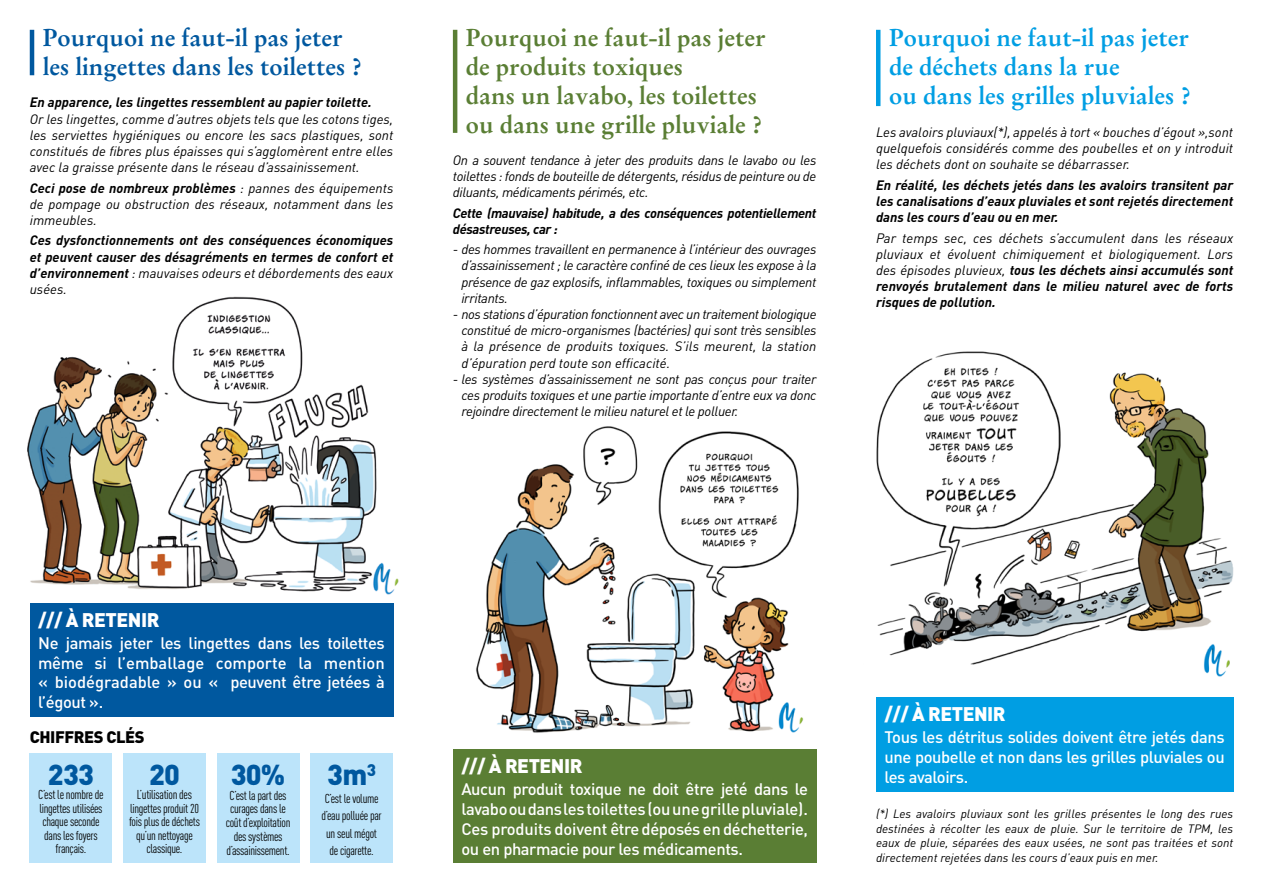
<style>
.page{position:relative;width:1263px;height:893px;background:#fff}
.page>*{position:absolute;margin:0;border:0;box-sizing:border-box;transform-origin:0 0}
.t1{font:900 28.5px "DIN";letter-spacing:-.025em;color:#00589f}
.t2{font:700 24px/28.8px "Stempel Garamond";color:#5a7e34}
.t3{font:700 24px/28.8px "Stempel Garamond";color:#009ee3}
.t4{font:700 24px/28.8px "Stempel Garamond";color:#00589f}
.t5{font:900 19.5px "DIN";letter-spacing:-.025em;color:#fff}
.t6{font:500 16.5px/19.8px "DIN";letter-spacing:-.025em;color:#fff;text-align:justify}
.t7{font:900 16.5px "DIN";letter-spacing:-.025em;color:#000}
.t8{font:italic 13.5px/16.2px "DIN";letter-spacing:-.005em;color:#000;text-align:justify}
.t9{font:italic 700 13.5px/16.2px "DIN";color:#000;text-align:justify}
.t10{font:italic 700 13.5px/16.2px "DIN";letter-spacing:-.025em;color:#000}
.t11{font:12.75px/13.5px "DIN Cond";letter-spacing:-.025em;color:#000;text-align:center}
.t12{font:italic 12px/14.4px "DIN";color:#000;text-align:justify}
.s1{font-weight:700}
.s2{font-weight:400}
</style>
<div class="page">
<img style="left:27px;top:296px;width:372px;height:310px">
<img style="left:476px;top:426px;width:328px;height:307px">
<img style="left:876px;top:351px;width:358px;height:326px">
<hr style="left:30px;top:30px;width:4px;height:45px;background:#00589f">
<hr style="left:453px;top:30px;width:4px;height:103px;background:#5a7e34">
<hr style="left:876px;top:30px;width:4px;height:76px;background:#009ee3">
<div style="left:453px;top:749px;width:363px;height:114px;background:#5a7e34"></div>
<div style="left:876px;top:697px;width:357px;height:94px;background:#009ee3"></div>
<div style="left:30px;top:603px;width:363px;height:114px;background:#00589f"></div>
<div style="left:217px;top:754px;width:82px;height:109px;background:#bce4fa"></div>
<div style="left:310px;top:754px;width:83px;height:109px;background:#bce4fa"></div>
<div style="left:30px;top:754px;width:82px;height:109px;background:#bce4fa"></div>
<div style="left:123px;top:754px;width:83px;height:109px;background:#bce4fa"></div>
<h2 class="t4" style="left:43px;top:24px;width:321px">Pourquoi ne faut-il pas jeter les lingettes dans les toilettes ?</h2>
<h2 class="t2" style="left:466px;top:24px;width:301px">Pourquoi ne faut-il pas jeter de produits toxiques<br>dans un lavabo, les toilettes ou dans une grille pluviale ?</h2>
<h2 class="t3" style="left:889px;top:24px;width:301px">Pourquoi ne faut-il pas jeter de déchets dans la rue</h2>
<h2 class="t3" style="left:889px;top:81px;width:304px">ou dans les grilles pluviales ?</h2>
<p class="t9" style="left:30px;top:94px;width:343px">En apparence, les lingettes ressemblent au papier toilette.</p>
<p class="t8" style="left:30px;top:111px;width:365px">Or les lingettes, comme d’autres objets tels que les cotons tiges, les serviettes hygiéniques ou encore les sacs plastiques, sont constitués de fibres plus épaisses qui s’agglomèrent entre elles avec la graisse présente dans le réseau d’assainissement.</p>
<p class="t8" style="left:30px;top:180px;width:365px"><span class="s1">Ceci pose de nombreux problèmes</span> : pannes des équipements de pompage ou obstruction des réseaux, notamment dans les immeubles.</p>
<p class="t9" style="left:30px;top:232px;width:365px">Ces dysfonctionnements ont des conséquences économiques et peuvent causer des désagréments en termes de confort et d’environnement <span class="s2">: mauvaises odeurs et débordements des eaux usées.</span></p>
<p class="t8" style="left:876px;top:124px;width:359px">Les avaloirs pluviaux(*), appelés à tort « bouches d’égout »,sont quelquefois considérés comme des poubelles et on y introduit les déchets dont on souhaite se débarrasser.</p>
<p class="t9" style="left:876px;top:177px;width:359px">En réalité, les déchets jetés dans les avaloirs transitent par les canalisations d’eaux pluviales et sont rejetés directement dans les cours d’eau ou en mer.</p>
<p class="t8" style="left:876px;top:230px;width:359px">Par temps sec, ces déchets s’accumulent dans les réseaux pluviaux et évoluent chimiquement et biologiquement. Lors des épisodes pluvieux, <span class="s1">tous les déchets ainsi accumulés sont renvoyés brutalement dans le milieu naturel avec de forts risques de pollution.</span></p>
<p class="t8" style="left:453px;top:152px;width:365px">On a souvent tendance à jeter des produits dans le lavabo ou les toilettes : fonds de bouteille de détergents, résidus de peinture ou de diluants, médicaments périmés, etc.</p>
<p class="t10" style="left:453px;top:205px;width:365px">Cette (mauvaise) habitude, a des conséquences potentiellement désastreuses, car :</p>
<p class="t8" style="left:461px;top:241px;width:357px;text-indent:-9px">- des hommes travaillent en permanence à l’intérieur des ouvrages d’assainissement ; le caractère confiné de ces lieux les expose à la présence de gaz explosifs, inflammables, toxiques ou simplement irritants.</p>
<p class="t8" style="left:461px;top:306px;width:357px;text-indent:-9px">- nos stations d’épuration fonctionnent avec un traitement biologique constitué de micro-organismes (bactéries) qui sont très sensibles à la présence de produits toxiques. S’ils meurent, la station d’épuration perd toute son efficacité.</p>
<p class="t8" style="left:461px;top:371px;width:357px;text-indent:-9px">- les systèmes d’assainissement ne sont pas conçus pour traiter ces produits toxiques et une partie importante d’entre eux va donc rejoindre directement le milieu naturel et le polluer.</p>
<h3 class="t5" style="left:38px;top:608px;width:123px">/// À RETENIR</h3>
<p class="t6" style="left:38px;top:633px;width:348px">Ne jamais jeter les lingettes dans les toilettes même si l’emballage comporte la mention « biodégradable » ou « peuvent être jetées à l’égout ».</p>
<p class="t7" style="left:30px;top:727px;width:116px">CHIFFRES CLÉS</p>
<h1 class="t1" style="left:48px;top:758px;width:48px">233</h1>
<p class="t11" style="left:38px;top:788px;width:67px">C’est le nombre de lingettes utilisées chaque seconde dans les foyers français.</p>
<h1 class="t1" style="left:149px;top:758px;width:32px">20</h1>
<p class="t11" style="left:129px;top:788px;width:72px">L’utilisation des lingettes produit 20 fois plus de déchets qu’un nettoyage classique.</p>
<h1 class="t1" style="left:231px;top:758px;width:56px">30%</h1>
<p class="t11" style="left:226px;top:788px;width:66px">C’est la part des curages dans le coût d’exploitation des systèmes d’assainissement.</p>
<h1 class="t1" style="left:327px;top:758px;width:50px">3m<sup>3</sup></h1>
<p class="t11" style="left:321px;top:790px;width:62px;line-height:17.2px">C’est le volume d’eau polluée par un seul mégot de cigarette.</p>
<h3 class="t5" style="left:461px;top:755px;width:123px">/// À RETENIR</h3>
<p class="t6" style="left:461px;top:779px;width:348px">Aucun produit toxique ne doit être jeté dans le lavabo ou dans les toilettes (ou une grille pluviale).<br>Ces produits doivent être déposés en déchetterie, ou en pharmacie pour les médicaments.</p>
<h3 class="t5" style="left:884px;top:702px;width:123px">/// À RETENIR</h3>
<p class="t6" style="left:884px;top:727px;width:342px">Tous les détritus solides doivent être jetés dans une poubelle et non dans les grilles pluviales ou les avaloirs.</p>
<p class="t12" style="left:876px;top:807px;width:359px">(*) Les avaloirs pluviaux sont les grilles présentes le long des rues destinées à récolter les eaux de pluie. Sur le territoire de TPM, les eaux de pluie, séparées des eaux usées, ne sont pas traitées et sont directement rejetées dans les cours d’eaux puis en mer.</p>
</div>
